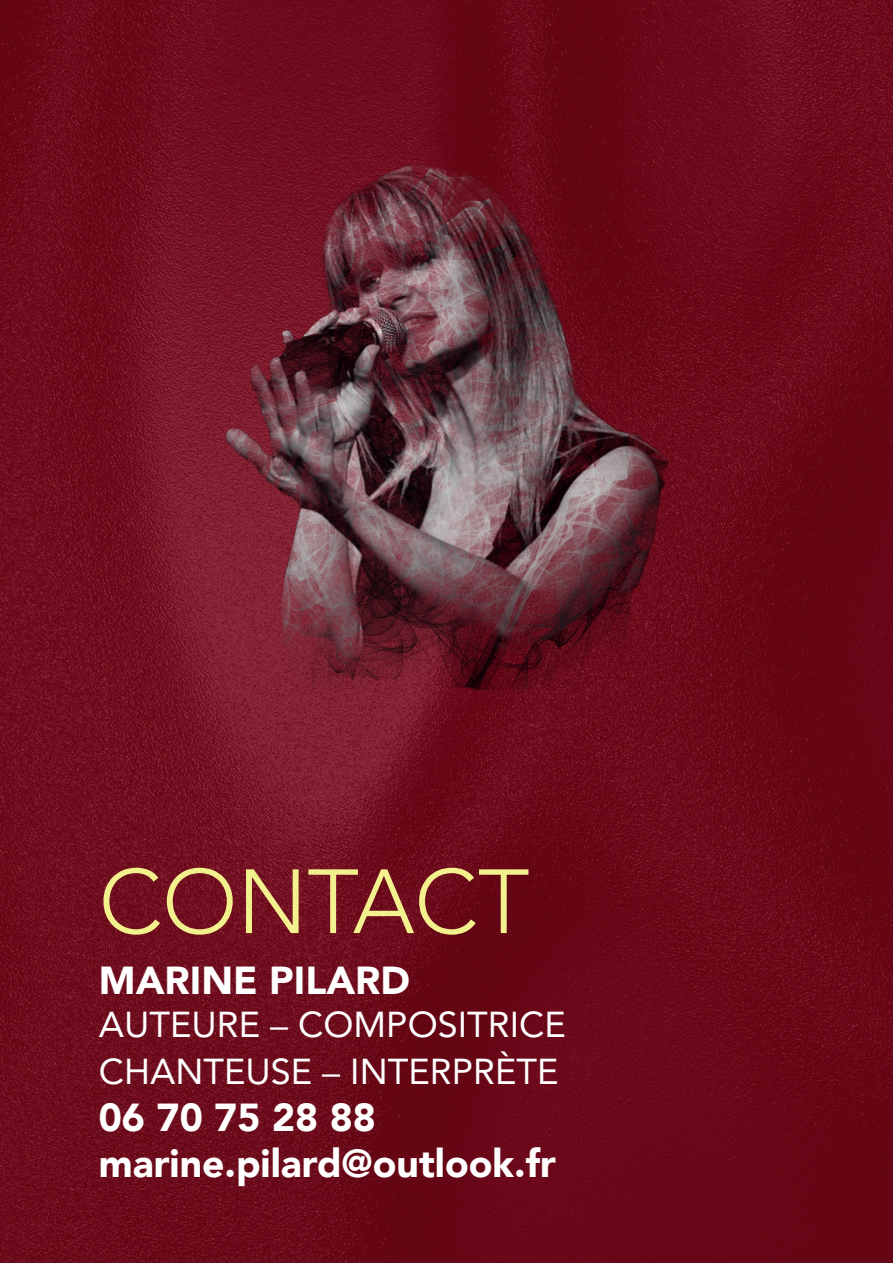
<style>
.page{position:relative;width:893px;height:1263px;background:#fff}
.page>*{position:absolute;margin:0;border:0;box-sizing:border-box;transform-origin:0 0}
.t1{font:300 90px "Avenir";color:#f3f18e}
.t2{font:900 39px/46.8px "Avenir";color:#fff}
.t3{font:36px/46.8px "Avenir";color:#fff}
</style>
<div class="page">
<img style="left:0;top:0;width:893px;height:1263px">
<img style="left:224px;top:128px;width:445px;height:561px">
<h1 class="t1" style="left:99px;top:849px;width:432px">CONTACT</h1>
<p class="t2" style="left:99px;top:956px;width:313px">MARINE PILARD</p>
<p class="t3" style="left:99px;top:1000px;width:468px">AUTEURE – COMPOSITRICE<br>CHANTEUSE – INTERPRÈTE</p>
<p class="t2" style="left:99px;top:1092px;width:459px">06 70 75 28 88 marine.pilard@outlook.fr</p>
</div>
